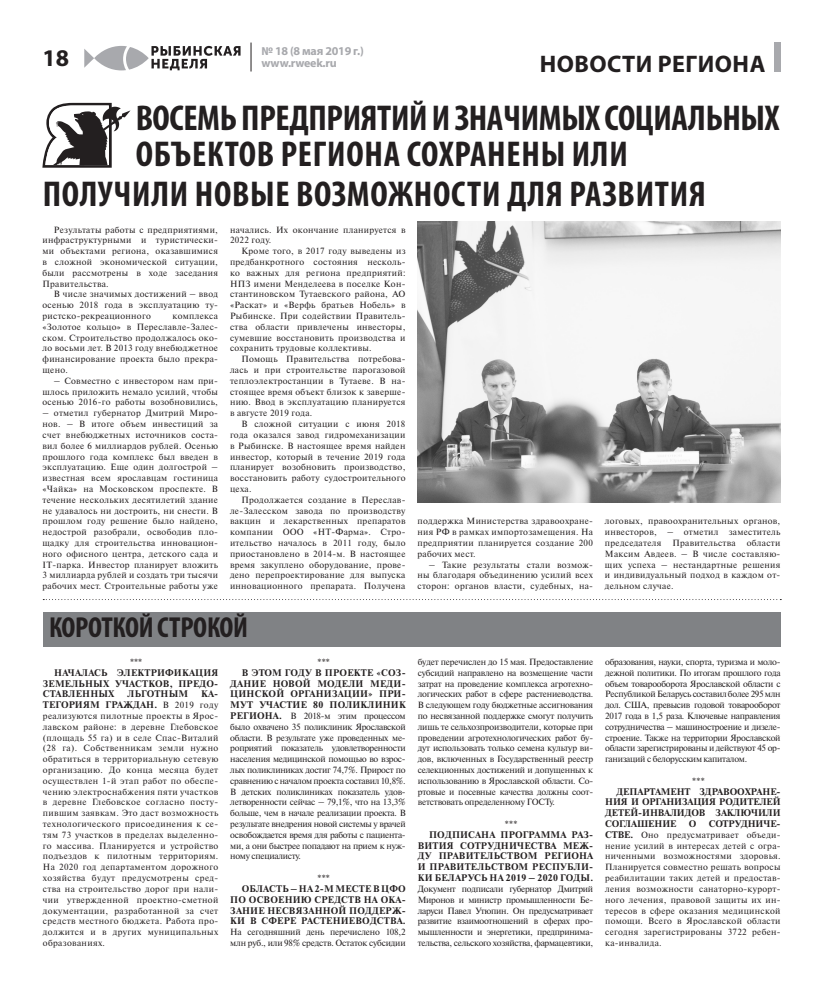
<style>
.page{position:relative;width:823px;height:993px;background:#fff}
.page>*{position:absolute;margin:0;border:0;box-sizing:border-box;transform-origin:0 0}
.Заголовок1{font:700 condensed 36px/36px "Myriad Pro";letter-spacing:-.01em;color:#231f20}
.Заголовок1-2{font:700 condensed 36px "Myriad Pro";letter-spacing:.02em;color:#231f20}
.Заголовок1-3{font:700 condensed 29px "Myriad Pro";letter-spacing:-.01em;color:#231f20}
.рубрика1{font:700 24px "Myriad Pro";letter-spacing:.02em;color:#231f20}
.t1{font:700 12px/12px "Myriad Pro";letter-spacing:-.02em;color:#a8a9ad}
.Основной_текст1{font:9px/10.8px "Newton C";letter-spacing:.03em;color:#231f20;text-align:justify}
.Основной_текст1-2{font:700 9px/10.8px "Newton C";letter-spacing:.03em;color:#231f20;text-align:justify}
.s1{font-weight:700}
.s2{font-weight:400}
</style>
<div class="page">
<svg style="left:250px;top:43px;width:1px;height:28px"></svg>
<svg style="left:84px;top:46px;width:156px;height:24px"></svg>
<div style="left:43px;top:612px;width:737px;height:34px;background:#808285"></div>
<div style="left:773px;top:43px;width:7px;height:29px;background:#a8a9ad"></div>
<svg style="left:42px;top:103px;width:88px;height:65px"></svg>
<img style="left:417px;top:222px;width:363px;height:280px">
<svg style="left:43px;top:599px;width:737px;height:1px"></svg>
<p class="рубрика1" style="left:43px;top:42px;width:28px">18</p>
<h3 class="t1" style="left:261px;top:45px;width:104px">№ 18 (8 мая 2019 г.) www.rweek.ru</h3>
<p class="рубрика1" style="left:539px;top:48px;width:227px">НОВОСТИ РЕГИОНА</p>
<p class="Заголовок1" style="left:136px;top:99px;width:645px">ВОСЕМЬ ПРЕДПРИЯТИЙ И ЗНАЧИМЫХ СОЦИАЛЬНЫХ<br>ОБЪЕКТОВ РЕГИОНА СОХРАНЕНЫ ИЛИ</p>
<p class="Заголовок1-2" style="left:43px;top:171px;width:664px">ПОЛУЧИЛИ НОВЫЕ ВОЗМОЖНОСТИ ДЛЯ РАЗВИТИЯ</p>
<p class="Основной_текст1" style="left:43px;top:224px;width:177px;text-indent:11px">Результаты работы с предприятиями, инфраструктурными и туристически&shy;ми объектами региона, оказавшимися в сложной экономической ситуации, были рассмотрены в ходе заседания Правительства.</p>
<p class="Основной_текст1" style="left:43px;top:289px;width:177px;text-indent:11px">В числе значимых достижений – ввод осенью 2018 года в эксплуатацию ту&shy;ристско-рекреационного</p>
<p class="Основной_текст1" style="left:43px;top:310px;width:177px;text-indent:130px">комплекса «Золотое кольцо» в Переславле-Залес&shy;ском. Строительство продолжалось око&shy;ло восьми лет. В 2013 году внебюджетное финансирование проекта было прекра&shy;щено.</p>
<p class="Основной_текст1" style="left:43px;top:375px;width:177px;text-indent:11px">– Совместно с инвестором нам при&shy;шлось приложить немало усилий, чтобы осенью 2016-го работы возобновились,</p>
<p class="Основной_текст1" style="left:43px;top:407px;width:177px">– отметил губернатор Дмитрий Миро&shy;нов. – В итоге объем инвестиций за счет внебюджетных источников соста&shy;вил более 6 миллиардов рублей. Осенью прошлого года комплекс был введен в эксплуатацию. Еще один долгострой – известная всем ярославцам гостиница «Чайка» на Московском проспекте. В течение нескольких десятилетий здание не удавалось ни достроить, ни снести. В прошлом году решение было найдено, недострой разобрали, освободив пло&shy;щадку для строительства инновацион&shy;ного офисного центра, детского сада и IT-парка. Инвестор планирует вложить 3 миллиарда рублей и создать три тысячи рабочих мест. Строительные работы уже</p>
<p class="Основной_текст1" style="left:230px;top:224px;width:177px">начались. Их окончание планируется в<br>2022 году.</p>
<p class="Основной_текст1" style="left:230px;top:245px;width:177px;text-indent:11px">Кроме того, в 2017 году выведены из предбанкротного состояния несколь&shy;ко важных для региона предприятий:<br>НПЗ имени Менделеева в поселке Кон&shy;стантиновском Тутаевского района, АО «Раскат» и «Верфь братьев Нобель» в Рыбинске. При содействии Правитель&shy;ства области привлечены инвесторы, сумевшие восстановить производства и сохранить трудовые коллективы.</p>
<p class="Основной_текст1" style="left:230px;top:353px;width:177px;text-indent:11px">Помощь Правительства потребова&shy;лась и при строительстве парогазовой теплоэлектростанции в Тутаеве. В на&shy;стоящее время объект близок к заверше&shy;нию. Ввод в эксплуатацию планируется в августе 2019 года.</p>
<p class="Основной_текст1" style="left:230px;top:418px;width:177px;text-indent:11px">В сложной ситуации с июня 2018 года оказался завод гидромеханизации в Рыбинске. В настоящее время найден инвестор, который в течение 2019 года планирует возобновить производство, восстановить работу судостроительного цеха.</p>
<p class="Основной_текст1" style="left:230px;top:494px;width:177px;text-indent:11px">Продолжается создание в Переслав&shy;ле-Залесском завода по производству вакцин и лекарственных препаратов компании ООО «НТ-Фарма». Стро&shy;ительство началось в 2011 году, было приостановлено в 2014-м. В настоящее время закуплено оборудование, прове&shy;дено перепроектирование для выпуска инновационного препарата. Получена</p>
<p class="Заголовок1-3" style="left:49px;top:609px;width:200px">КОРОТКОЙ СТРОКОЙ</p>
<p class="Основной_текст1" style="left:130px;top:656px;width:14px">***</p>
<p class="Основной_текст1-2" style="left:43px;top:666px;width:177px;text-indent:11px">НАЧАЛАСЬ ЭЛЕКТРИФИКАЦИЯ ЗЕМЕЛЬНЫХ УЧАСТКОВ, ПРЕДО-СТАВЛЕННЫХ</p>
<p class="Основной_текст1" style="left:43px;top:688px;width:177px;text-indent:158px"><span class="s1">КА-ТЕГОРИЯМ ГРАЖДАН.</span> В 2019 году реализуются пилотные проекты в Ярос&shy;лавском районе: в деревне Глебовское (площадь 55 га) и в селе Спас-Виталий (28 га). Собственникам земли нужно обратиться в территориальную сетевую организацию. До конца месяца будет осуществлен 1-й этап работ по обеспе&shy;чению электроснабжения пяти участков в деревне Глебовское согласно посту&shy;пившим заявкам. Это даст возможность технологического присоединения к се&shy;тям 73 участков в пределах выделенно&shy;го массива. Планируется и устройство подъездов к пилотным территориям.<br>На 2020 год департаментом дорожного хозяйства будут предусмотрены сред&shy;ства на строительство дорог при нали&shy;чии утвержденной проектно-сметной документации, разработанной за счет средств местного бюджета. Работа про&shy;должится и в других муниципальных образованиях.</p>
<p class="Основной_текст1-2" style="left:127px;top:688px;width:62px">ЛЬГОТНЫМ</p>
<p class="Основной_текст1" style="left:317px;top:656px;width:14px">***</p>
<p class="Основной_текст1" style="left:230px;top:667px;width:177px;text-indent:11px"><span class="s1">В ЭТОМ ГОДУ В ПРОЕКТЕ «СОЗ-ДАНИЕ НОВОЙ МОДЕЛИ МЕДИ-ЦИНСКОЙ ОРГАНИЗАЦИИ» ПРИ-МУТ УЧАСТИЕ 80 ПОЛИКЛИНИК РЕГИОНА.</span> В 2018-м этим процессом было охвачено 35 поликлиник Ярославской области. В результате уже проведенных ме&shy;роприятий показатель удовлетворенности населения медицинской помощью во взрос&shy;лых поликлиниках достиг 74,7%. Прирост по сравнению с началом проекта составил 10,8%.<br>В детских поликлиниках показатель удов&shy;летворенности сейчас – 79,1%, что на 13,3% больше, чем в начале реализации проекта. В результате внедрения новой системы у врачей освобождается время для работы с пациента&shy;ми, а они быстрее попадают на прием к нуж&shy;ному специалисту.</p>
<p class="Основной_текст1" style="left:317px;top:872px;width:14px">***</p>
<p class="Основной_текст1-2" style="left:230px;top:882px;width:177px;text-indent:11px">ОБЛАСТЬ – НА 2-М МЕСТЕ В ЦФО ПО ОСВОЕНИЮ СРЕДСТВ НА ОКА-ЗАНИЕ НЕСВЯЗАННОЙ ПОДДЕРЖ-КИ В СФЕРЕ РАСТЕНИЕВОДСТВА.<br><span class="s2">На сегодняшний день перечислено 108,2 млн руб., или 98% средств. Остаток субсидии</span></p>
<p class="Основной_текст1" style="left:417px;top:515px;width:177px">поддержка Министерства здравоохране&shy;ния РФ в рамках импортозамещения. На предприятии планируется создание 200 рабочих мест.</p>
<p class="Основной_текст1" style="left:417px;top:559px;width:177px;text-indent:11px">– Такие результаты стали возмож&shy;ны благодаря объединению усилий всех сторон: органов власти, судебных, на-</p>
<p class="Основной_текст1" style="left:604px;top:515px;width:177px">логовых, правоохранительных органов, инвесторов, – отметил заместитель председателя Правительства области Максим Авдеев. – В числе составляю&shy;щих успеха – нестандартные решения и индивидуальный подход в каждом от&shy;дельном случае.</p>
<p class="Основной_текст1" style="left:417px;top:656px;width:177px">будет перечислен до 15 мая. Предоставление субсидий направлено на возмещение части затрат на проведение комплекса агротехно&shy;логических работ в сфере растениеводства.<br>В следующем году бюджетные ассигнования по несвязанной поддержке смогут получить лишь те сельхозпроизводители, которые при проведении агротехнологических работ бу&shy;дут использовать только семена культур ви&shy;дов, включенных в Государственный реестр селекционных достижений и допущенных к использованию в Ярославской области. Со&shy;ртовые и посевные качества должны соот&shy;ветствовать определенному ГОСТу.</p>
<p class="Основной_текст1" style="left:504px;top:818px;width:14px">***</p>
<p class="Основной_текст1" style="left:417px;top:829px;width:177px;text-indent:11px"><span class="s1">ПОДПИСАНА ПРОГРАММА РАЗ-ВИТИЯ СОТРУДНИЧЕСТВА МЕЖ-ДУ ПРАВИТЕЛЬСТВОМ РЕГИОНА И ПРАВИТЕЛЬСТВОМ РЕСПУБЛИ-КИ БЕЛАРУСЬ НА 2019 – 2020 ГОДЫ.<br></span>Документ подписали губернатор Дмитрий Миронов и министр промышленности Бе&shy;ларуси Павел Утюпин. Он предусматривает развитие взаимоотношений в сферах про&shy;мышленности и энергетики, предпринима&shy;тельства, сельского хозяйства, фармацевтики,</p>
<p class="Основной_текст1" style="left:604px;top:656px;width:177px">образования, науки, спорта, туризма и моло&shy;дежной политики. По итогам прошлого года объем товарооборота Ярославской области с Республикой Беларусь составил более 295 млн дол. США, превысив годовой товарооборот 2017 года в 1,5 раза. Ключевые направления сотрудничества – машиностроение и дизеле&shy;строение. Также на территории Ярославской области зарегистрированы и действуют 45 ор&shy;ганизаций с белорусским капиталом.</p>
<p class="Основной_текст1" style="left:691px;top:775px;width:14px">***</p>
<p class="Основной_текст1-2" style="left:604px;top:785px;width:177px;text-indent:11px">ДЕПАРТАМЕНТ ЗДРАВООХРАНЕ-НИЯ И ОРГАНИЗАЦИЯ РОДИТЕЛЕЙ ДЕТЕЙ-ИНВАЛИДОВ ЗАКЛЮЧИЛИ СОГЛАШЕНИЕ</p>
<p class="Основной_текст1" style="left:604px;top:818px;width:177px;text-indent:103px"><span class="s1">СОТРУДНИЧЕ-СТВЕ.</span> Оно предусматривает объеди&shy;нение усилий в интересах детей с огра&shy;ниченными возможностями здоровья.<br>Планируется совместно решать вопросы реабилитации таких детей и предостав&shy;ления возможности санаторно-курорт&shy;ного лечения, правовой защиты их ин&shy;тересов в сфере оказания медицинской помощи. Всего в Ярославской области сегодня зарегистрированы 3722 ребен&shy;ка-инвалида.</p>
<p class="Основной_текст1-2" style="left:688px;top:818px;width:9px">О</p>
</div>
